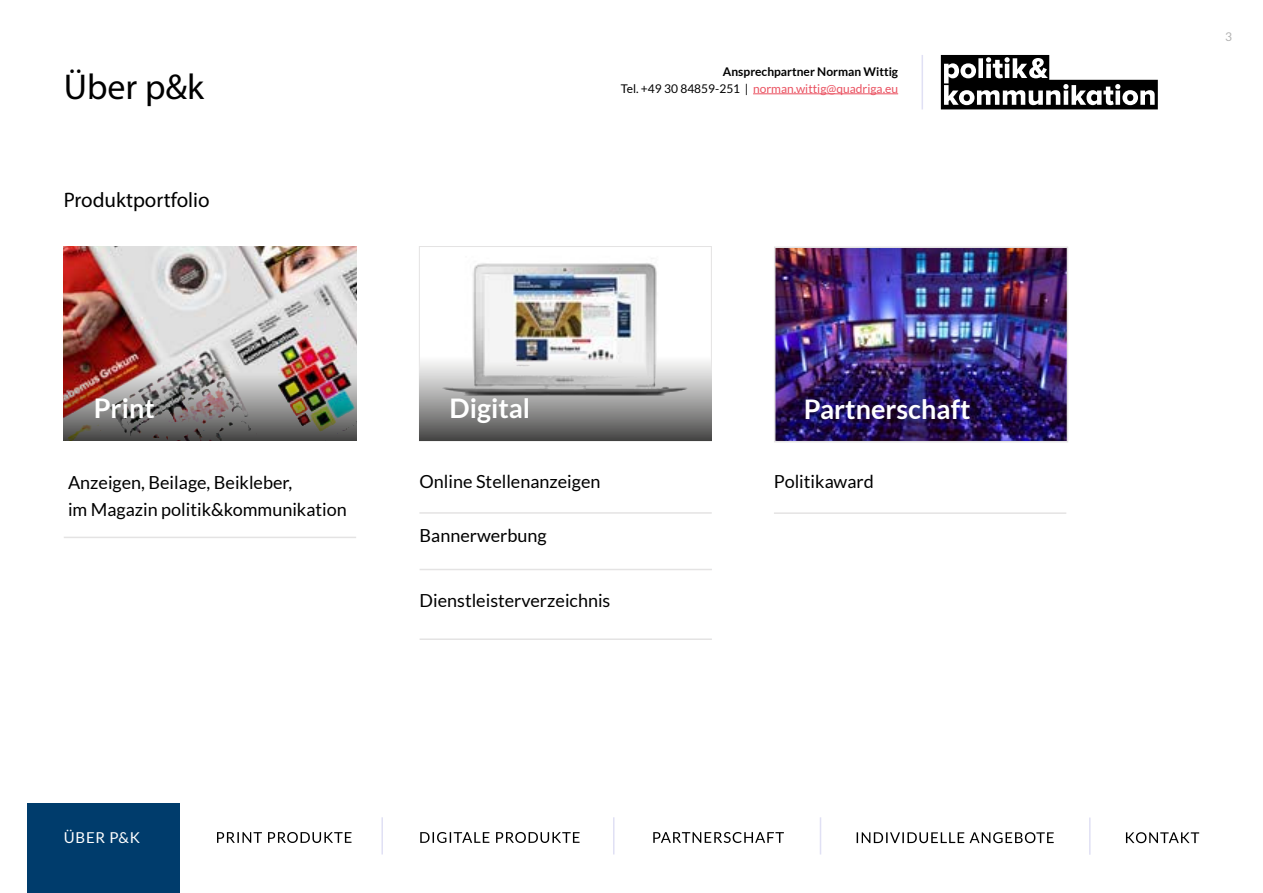
<style>
.page{position:relative;width:1263px;height:893px;background:#fff}
.page>*{position:absolute;margin:0;border:0;box-sizing:border-box;transform-origin:0 0}
.t1{font:36px "Myriad Pro";color:#000}
.t2{font:700 27px "Lato";color:#fff}
.t3{font:21px "Myriad Pro";color:#000}
.t4{font:18px/27px "Lato";color:#000}
.t5{font:15px "Lato";color:#fff}
.t6{font:700 12px/16.5px "Lato";color:#000;text-align:right}
.t7{font:12px "Lato";color:#b2b2b2}
.s1{font-weight:400}
.s2{font-weight:400;color:#ea5160}
</style>
<div class="page">
<svg style="left:857px;top:832px;width:197px;height:11px"></svg>
<svg style="left:1126px;top:832px;width:73px;height:11px"></svg>
<hr style="left:1089px;top:817px;width:1px;height:38px;background:#e0e0f4">
<hr style="left:753px;top:93px;width:145px;height:1px;background:#ea5160">
<hr style="left:921px;top:55px;width:2px;height:54px;background:#e0e0f4">
<hr style="left:820px;top:817px;width:1px;height:37px;background:#e0e0f4">
<hr style="left:613px;top:817px;width:1px;height:37px;background:#e0e0f4">
<hr style="left:381px;top:817px;width:2px;height:37px;background:#e0e0f4">
<svg style="left:420px;top:832px;width:159px;height:11px"></svg>
<svg style="left:217px;top:832px;width:134px;height:11px"></svg>
<svg style="left:653px;top:832px;width:131px;height:11px"></svg>
<svg style="left:941px;top:55px;width:217px;height:54px"></svg>
<div style="left:27px;top:804px;width:153px;height:89px;background:#003c6c"></div>
<hr style="left:419px;top:512px;width:293px;height:2px;background:#e4e3e3">
<hr style="left:64px;top:537px;width:292px;height:1px;background:#e4e3e3">
<hr style="left:774px;top:512px;width:292px;height:2px;background:#e4e3e3">
<hr style="left:420px;top:569px;width:292px;height:1px;background:#e4e3e3">
<hr style="left:420px;top:638px;width:292px;height:2px;background:#e4e3e3">
<img style="left:777px;top:250px;width:288px;height:189px">
<div style="left:774px;top:247px;width:294px;height:195px;border:2px solid #e4e3e3"></div>
<svg style="left:420px;top:247px;width:292px;height:194px"></svg>
<img style="left:64px;top:247px;width:292px;height:194px">
<h1 class="t1" style="left:64px;top:69px;width:142px">Über p&amp;k</h1>
<p class="t3" style="left:64px;top:190px;width:147px">Produktportfolio</p>
<p class="t6" style="left:621px;top:64px;width:279px">Ansprechpartner Norman Wittig<br><span class="s1">Tel. +49 30 84859-251 |</span> <span class="s2">norman.wittig@quadriga.eu</span></p>
<h2 class="t2" style="left:94px;top:393px;width:62px">Print</h2>
<h2 class="t2" style="left:450px;top:394px;width:82px">Digital</h2>
<h2 class="t2" style="left:804px;top:395px;width:168px">Partnerschaft</h2>
<h2 class="t2" style="left:808px;top:393px;width:62px">Print</h2>
<p class="t4" style="left:420px;top:468px;width:182px">Online Stellenanzeigen</p>
<p class="t4" style="left:420px;top:522px;width:129px">Bannerwerbung</p>
<p class="t4" style="left:68px;top:469px;width:280px">Anzeigen, Beilage, Beikleber,<br>im Magazin politik&amp;kommunikation</p>
<p class="t4" style="left:774px;top:468px;width:101px">Politikaward</p>
<p class="t5" style="left:64px;top:830px;width:78px">ÜBER P&amp;K</p>
<p class="t4" style="left:420px;top:587px;width:192px">Dienstleisterverzeichnis</p>
<p class="t7" style="left:1225px;top:30px;width:8px">3</p>
</div>
